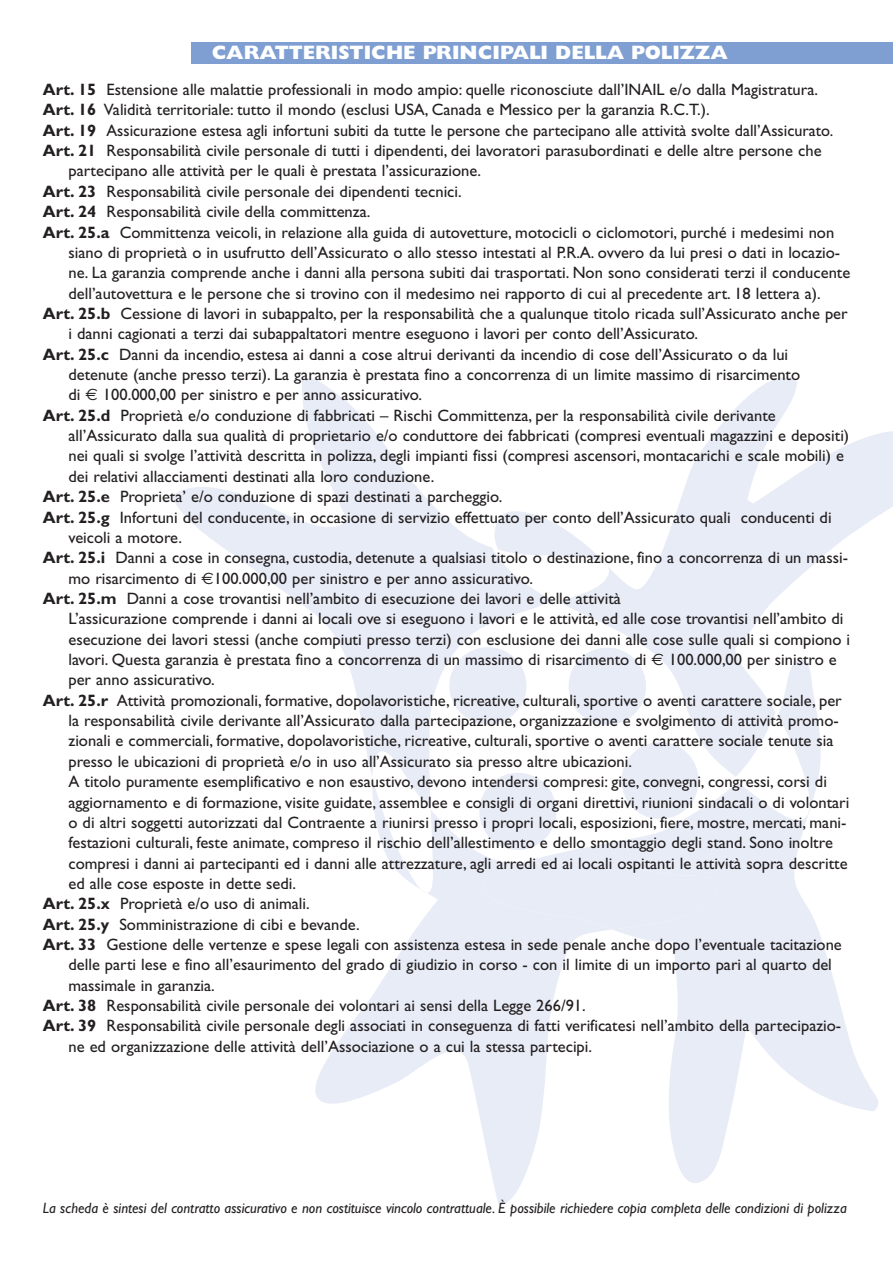
<style>
.page{position:relative;width:893px;height:1262px;background:#fff}
.page>*{position:absolute;margin:0;border:0;box-sizing:border-box;transform-origin:0 0}
.t1{font:800 19.5px "Gill Sans";color:#fff}
.t2{font:16.5px "Gill Sans";color:#231f20}
.t3{font:italic 15px "Gill Sans";color:#231f20}
.s1{font-weight:700}
.s2{font-family:"Euro Sans"}
</style>
<div class="page">
<svg style="left:554px;top:777px;width:324px;height:406px"></svg>
<div style="left:612px;top:861px;width:130px;height:68px;background:#e8ecf7"></div>
<svg style="left:616px;top:777px;width:88px;height:47px"></svg>
<svg style="left:554px;top:377px;width:338px;height:400px"></svg>
<svg style="left:172px;top:378px;width:382px;height:431px"></svg>
<svg style="left:315px;top:809px;width:297px;height:396px"></svg>
<div style="left:192px;top:43px;width:700px;height:21px;background:#7f9fd3"></div>
<p class="t1" style="left:212px;top:46px;width:517px">CARATTERISTICHE PRINCIPALI DELLA POLIZZA</p>
<p class="t2" style="left:43px;top:84px;width:776px"><span class="s1">Art. 15</span> Estensione alle malattie professionali in modo ampio: quelle riconosciute dall’INAIL e/o dalla Magistratura.</p>
<p class="t2" style="left:43px;top:104px;width:668px"><span class="s1">Art. 16</span> Validità territoriale: tutto il mondo (esclusi USA, Canada e Messico per la garanzia R.C.T.).</p>
<p class="t2" style="left:43px;top:124px;width:791px"><span class="s1">Art. 19</span> Assicurazione estesa agli infortuni subiti da tutte le persone che partecipano alle attività svolte dall’Assicurato.</p>
<p class="t2" style="left:43px;top:145px;width:780px"><span class="s1">Art. 21</span> Responsabilità civile personale di tutti i dipendenti, dei lavoratori parasubordinati e delle altre persone che</p>
<p class="t2" style="left:68px;top:165px;width:414px">partecipano alle attività per le quali è prestata l’assicurazione.</p>
<p class="t2" style="left:43px;top:185px;width:420px"><span class="s1">Art. 23</span> Responsabilità civile personale dei dipendenti tecnici.</p>
<p class="t2" style="left:43px;top:206px;width:329px"><span class="s1">Art. 24</span> Responsabilità civile della committenza.</p>
<p class="t2" style="left:43px;top:226px;width:792px"><span class="s1">Art. 25.a</span> Committenza veicoli, in relazione alla guida di autovetture, motocicli o ciclomotori, purché i medesimi non</p>
<p class="t2" style="left:68px;top:247px;width:773px">siano di proprietà o in usufrutto dell’Assicurato o allo stesso intestati al P.R.A. ovvero da lui presi o dati in locazio-</p>
<p class="t2" style="left:68px;top:267px;width:783px">ne. La garanzia comprende anche i danni alla persona subiti dai trasportati. Non sono considerati terzi il conducente</p>
<p class="t2" style="left:68px;top:287px;width:753px">dell’autovettura e le persone che si trovino con il medesimo nei rapporto di cui al precedente art. 18 lettera a).</p>
<p class="t2" style="left:43px;top:308px;width:806px"><span class="s1">Art. 25.b</span> Cessione di lavori in subappalto, per la responsabilità che a qualunque titolo ricada sull’Assicurato anche per</p>
<p class="t2" style="left:68px;top:328px;width:631px">i danni cagionati a terzi dai subappaltatori mentre eseguono i lavori per conto dell’Assicurato.</p>
<p class="t2" style="left:43px;top:348px;width:746px"><span class="s1">Art. 25.c</span> Danni da incendio, estesa ai danni a cose altrui derivanti da incendio di cose dell’Assicurato o da lui</p>
<p class="t2" style="left:68px;top:369px;width:733px">detenute (anche presso terzi). La garanzia è prestata fino a concorrenza di un limite massimo di risarcimento</p>
<p class="t2" style="left:68px;top:389px;width:355px">di <span class="s2">€</span> 100.000,00 per sinistro e per anno assicurativo.</p>
<p class="t2" style="left:43px;top:409px;width:734px"><span class="s1">Art. 25.d</span> Proprietà e/o conduzione di fabbricati – Rischi Committenza, per la responsabilità civile derivante</p>
<p class="t2" style="left:68px;top:430px;width:782px">all’Assicurato dalla sua qualità di proprietario e/o conduttore dei fabbricati (compresi eventuali magazzini e depositi)</p>
<p class="t2" style="left:68px;top:450px;width:777px">nei quali si svolge l’attività descritta in polizza, degli impianti fissi (compresi ascensori, montacarichi e scale mobili) e</p>
<p class="t2" style="left:68px;top:470px;width:367px">dei relativi allacciamenti destinati alla loro conduzione.</p>
<p class="t2" style="left:43px;top:491px;width:461px"><span class="s1">Art. 25.e</span> Proprieta’ e/o conduzione di spazi destinati a parcheggio.</p>
<p class="t2" style="left:43px;top:511px;width:790px"><span class="s1">Art. 25.g</span> Infortuni del conducente, in occasione di servizio effettuato per conto dell’Assicurato quali conducenti di</p>
<p class="t2" style="left:68px;top:531px;width:115px">veicoli a motore.</p>
<p class="t2" style="left:43px;top:552px;width:806px"><span class="s1">Art. 25.i</span> Danni a cose in consegna, custodia, detenute a qualsiasi titolo o destinazione, fino a concorrenza di un massi-</p>
<p class="t2" style="left:68px;top:572px;width:466px">mo risarcimento di <span class="s2">€</span>100.000,00 per sinistro e per anno assicurativo.</p>
<p class="t2" style="left:43px;top:592px;width:579px"><span class="s1">Art. 25.m</span> Danni a cose trovantisi nell’ambito di esecuzione dei lavori e delle attività</p>
<p class="t2" style="left:68px;top:613px;width:776px">L’assicurazione comprende i danni ai locali ove si eseguono i lavori e le attività, ed alle cose trovantisi nell’ambito di</p>
<p class="t2" style="left:68px;top:633px;width:783px">esecuzione dei lavori stessi (anche compiuti presso terzi) con esclusione dei danni alle cose sulle quali si compiono i</p>
<p class="t2" style="left:68px;top:653px;width:769px">lavori. Questa garanzia è prestata fino a concorrenza di un massimo di risarcimento di <span class="s2">€</span> 100.000,00 per sinistro e</p>
<p class="t2" style="left:68px;top:674px;width:148px">per anno assicurativo.</p>
<p class="t2" style="left:43px;top:694px;width:800px"><span class="s1">Art. 25.r</span> Attività promozionali, formative, dopolavoristiche, ricreative, culturali, sportive o aventi carattere sociale, per</p>
<p class="t2" style="left:68px;top:715px;width:771px">la responsabilità civile derivante all’Assicurato dalla partecipazione, organizzazione e svolgimento di attività promo-</p>
<p class="t2" style="left:68px;top:735px;width:766px">zionali e commerciali, formative, dopolavoristiche, ricreative, culturali, sportive o aventi carattere sociale tenute sia</p>
<p class="t2" style="left:68px;top:755px;width:565px">presso le ubicazioni di proprietà e/o in uso all’Assicurato sia presso altre ubicazioni.</p>
<p class="t2" style="left:68px;top:776px;width:760px">A titolo puramente esemplificativo e non esaustivo, devono intendersi compresi: gite, convegni, congressi, corsi di</p>
<p class="t2" style="left:68px;top:796px;width:782px">aggiornamento e di formazione, visite guidate, assemblee e consigli di organi direttivi, riunioni sindacali o di volontari</p>
<p class="t2" style="left:68px;top:816px;width:779px">o di altri soggetti autorizzati dal Contraente a riunirsi presso i propri locali, esposizioni, fiere, mostre, mercati, mani-</p>
<p class="t2" style="left:68px;top:837px;width:765px">festazioni culturali, feste animate, compreso il rischio dell’allestimento e dello smontaggio degli stand. Sono inoltre</p>
<p class="t2" style="left:68px;top:857px;width:780px">compresi i danni ai partecipanti ed i danni alle attrezzature, agli arredi ed ai locali ospitanti le attività sopra descritte</p>
<p class="t2" style="left:68px;top:877px;width:229px">ed alle cose esposte in dette sedi.</p>
<p class="t2" style="left:43px;top:898px;width:268px"><span class="s1">Art. 25.x</span> Proprietà e/o uso di animali.</p>
<p class="t2" style="left:43px;top:918px;width:318px"><span class="s1">Art. 25.y</span> Somministrazione di cibi e bevande.</p>
<p class="t2" style="left:43px;top:938px;width:800px"><span class="s1">Art. 33</span> Gestione delle vertenze e spese legali con assistenza estesa in sede penale anche dopo l’eventuale tacitazione</p>
<p class="t2" style="left:68px;top:959px;width:765px">delle parti lese e fino all’esaurimento del grado di giudizio in corso - con il limite di un importo pari al quarto del</p>
<p class="t2" style="left:68px;top:979px;width:148px">massimale in garanzia.</p>
<p class="t2" style="left:43px;top:999px;width:544px"><span class="s1">Art. 38</span> Responsabilità civile personale dei volontari ai sensi della Legge 266/91.</p>
<p class="t2" style="left:43px;top:1020px;width:799px"><span class="s1">Art. 39</span> Responsabilità civile personale degli associati in conseguenza di fatti verificatesi nell’ambito della partecipazio-</p>
<p class="t2" style="left:68px;top:1040px;width:525px">ne ed organizzazione delle attività dell’Associazione o a cui la stessa partecipi.</p>
<p class="t3" style="left:43px;top:1202px;width:805px">La scheda è sintesi del contratto assicurativo e non costituisce vincolo contrattuale. È possibile richiedere copia completa delle condizioni di polizza</p>
</div>
